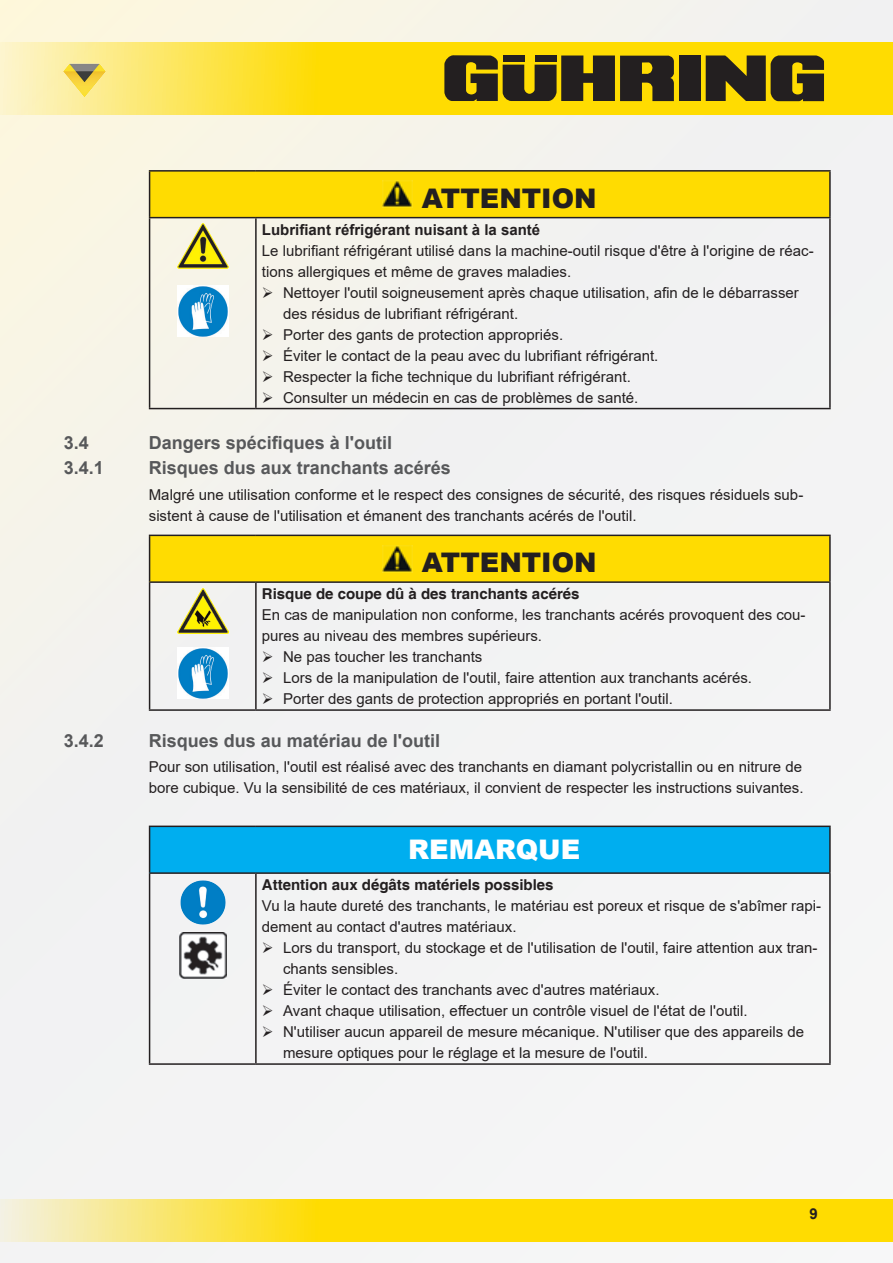
<style>
.page{position:relative;width:893px;height:1263px;background:#fff}
.page>*{position:absolute;margin:0;border:0;box-sizing:border-box;transform-origin:0 0}
.Tabelle{font:900 27px "Arial";color:#231f20}
.Tabelle-2{font:900 27px "Arial";color:#fff}
.Headline_Versalien_1{font:700 18px "Arial";color:#57585a}
.Tabelle_Unterpunkte{font:15px/21px "Arial";color:#231f20}
.Fliesstext_45_light{font:15px/21px "Arial";color:#231f20}
.Tabelle-3{font:15px/21px "Arial";color:#231f20}
.Tabelle-4{font:700 15px "Helvetica";color:#231f20}
.Tabelle-5{font:700 15px "Arial";color:#231f20}
</style>
<div class="page">
<div style="left:0;top:0;width:893px;height:1263px;background:linear-gradient(to right,#f4f2eb,#f3f3f5)"></div>
<svg style="left:0;top:43px;width:893px;height:72px;background:#fde12f"></svg>
<svg style="left:0;top:1199px;width:893px;height:43px;background:#fcdf29"></svg>
<div style="left:679px;top:56px;width:22px;height:45px;background:#231f20"></div>
<svg style="left:706px;top:55px;width:118px;height:46px;background:#4f4419"></svg>
<svg style="left:444px;top:55px;width:230px;height:46px;background:#554a18"></svg>
<img style="left:64px;top:64px;width:43px;height:42px">
<div style="left:150px;top:535px;width:680px;height:47px;background:#ffdc01"></div>
<hr style="left:149px;top:535px;width:107px;height:1px;background:#231f20">
<hr style="left:149px;top:536px;width:1px;height:45px;background:#231f20">
<hr style="left:256px;top:535px;width:575px;height:1px;background:#231f20">
<hr style="left:829px;top:536px;width:2px;height:45px;background:#231f20">
<hr style="left:149px;top:581px;width:107px;height:2px;background:#231f20">
<hr style="left:149px;top:583px;width:1px;height:126px;background:#231f20">
<hr style="left:256px;top:581px;width:575px;height:2px;background:#231f20">
<hr style="left:255px;top:583px;width:2px;height:126px;background:#231f20">
<hr style="left:829px;top:583px;width:2px;height:126px;background:#231f20">
<hr style="left:149px;top:709px;width:107px;height:2px;background:#231f20">
<hr style="left:256px;top:709px;width:575px;height:2px;background:#231f20">
<img style="left:383px;top:545px;width:30px;height:27px">
<img style="left:177px;top:588px;width:51px;height:45px">
<img style="left:177px;top:648px;width:51px;height:50px">
<div style="left:150px;top:826px;width:680px;height:47px;background:#00aeef"></div>
<hr style="left:149px;top:825px;width:107px;height:2px;background:#231f20">
<hr style="left:149px;top:827px;width:1px;height:45px;background:#231f20">
<hr style="left:256px;top:825px;width:575px;height:2px;background:#231f20">
<hr style="left:829px;top:827px;width:2px;height:45px;background:#231f20">
<hr style="left:149px;top:872px;width:107px;height:2px;background:#231f20">
<hr style="left:149px;top:874px;width:1px;height:189px;background:#231f20">
<hr style="left:256px;top:872px;width:575px;height:2px;background:#231f20">
<hr style="left:255px;top:874px;width:2px;height:189px;background:#231f20">
<hr style="left:829px;top:874px;width:2px;height:189px;background:#231f20">
<hr style="left:149px;top:1063px;width:107px;height:2px;background:#231f20">
<hr style="left:256px;top:1063px;width:575px;height:2px;background:#231f20">
<img style="left:179px;top:879px;width:47px;height:47px">
<img style="left:179px;top:932px;width:47px;height:47px">
<div style="left:150px;top:171px;width:680px;height:47px;background:#ffdc01"></div>
<hr style="left:149px;top:170px;width:107px;height:2px;background:#231f20">
<hr style="left:149px;top:172px;width:1px;height:45px;background:#231f20">
<hr style="left:256px;top:170px;width:575px;height:2px;background:#231f20">
<hr style="left:829px;top:172px;width:2px;height:45px;background:#231f20">
<hr style="left:149px;top:217px;width:107px;height:1px;background:#231f20">
<hr style="left:149px;top:218px;width:1px;height:190px;background:#231f20">
<hr style="left:256px;top:217px;width:575px;height:1px;background:#231f20">
<hr style="left:255px;top:218px;width:2px;height:190px;background:#231f20">
<hr style="left:829px;top:218px;width:2px;height:190px;background:#231f20">
<hr style="left:149px;top:408px;width:107px;height:1px;background:#231f20">
<hr style="left:256px;top:408px;width:575px;height:1px;background:#231f20">
<img style="left:383px;top:181px;width:30px;height:27px">
<img style="left:177px;top:224px;width:51px;height:44px">
<img style="left:177px;top:286px;width:51px;height:51px">
<p class="Tabelle" style="left:422px;top:178px;width:177px">ATTENTION</p>
<p class="Tabelle-5" style="left:262px;top:219px;width:280px">Lubrifiant réfrigérant nuisant à la santé</p>
<p class="Tabelle-3" style="left:262px;top:240px;width:553px">Le lubrifiant réfrigérant utilisé dans la machine-outil risque d'être à l'origine de réac&shy;tions allergiques et même de graves maladies.</p>
<p class="Tabelle_Unterpunkte" style="left:283px;top:282px;width:517px;text-indent:-21px">➢ Nettoyer l'outil soigneusement après chaque utilisation, afin de le débarrasser des résidus de lubrifiant réfrigérant.</p>
<p class="Tabelle_Unterpunkte" style="left:262px;top:324px;width:303px">➢ Porter des gants de protection appropriés.</p>
<p class="Tabelle_Unterpunkte" style="left:262px;top:345px;width:398px">➢ Éviter le contact de la peau avec du lubrifiant réfrigérant.</p>
<p class="Tabelle_Unterpunkte" style="left:262px;top:366px;width:370px">➢ Respecter la fiche technique du lubrifiant réfrigérant.</p>
<p class="Tabelle_Unterpunkte" style="left:262px;top:387px;width:378px">➢ Consulter un médecin en cas de problèmes de santé.</p>
<p class="Headline_Versalien_1" style="left:64px;top:430px;width:27px">3.4</p>
<p class="Headline_Versalien_1" style="left:149px;top:430px;width:245px">Dangers spécifiques à l'outil</p>
<p class="Headline_Versalien_1" style="left:64px;top:455px;width:42px">3.4.1</p>
<p class="Headline_Versalien_1" style="left:149px;top:455px;width:304px">Risques dus aux tranchants acérés</p>
<p class="Fliesstext_45_light" style="left:149px;top:484px;width:656px">Malgré une utilisation conforme et le respect des consignes de sécurité, des risques résiduels sub&shy;sistent à cause de l'utilisation et émanent des tranchants acérés de l'outil.</p>
<p class="Tabelle" style="left:422px;top:543px;width:177px">ATTENTION</p>
<p class="Tabelle-4" style="left:262px;top:585px;width:319px">Risque de coupe dû à des tranchants acérés</p>
<p class="Tabelle_Unterpunkte" style="left:262px;top:604px;width:545px">En cas de manipulation non conforme, les tranchants acérés provoquent des cou&shy;pures au niveau des membres supérieurs.</p>
<p class="Tabelle_Unterpunkte" style="left:262px;top:646px;width:222px">➢ Ne pas toucher les tranchants</p>
<p class="Tabelle_Unterpunkte" style="left:262px;top:667px;width:492px">➢ Lors de la manipulation de l'outil, faire attention aux tranchants acérés.</p>
<p class="Tabelle_Unterpunkte" style="left:262px;top:688px;width:413px">➢ Porter des gants de protection appropriés en portant l'outil.</p>
<p class="Headline_Versalien_1" style="left:64px;top:728px;width:42px">3.4.2</p>
<p class="Headline_Versalien_1" style="left:149px;top:728px;width:293px">Risques dus au matériau de l'outil</p>
<p class="Fliesstext_45_light" style="left:149px;top:756px;width:656px">Pour son utilisation, l'outil est réalisé avec des tranchants en diamant polycristallin ou en nitrure de bore cubique. Vu la sensibilité de ces matériaux, il convient de respecter les instructions suivantes.</p>
<p class="Tabelle-2" style="left:408px;top:830px;width:173px">REMARQUE</p>
<p class="Tabelle-4" style="left:262px;top:875px;width:293px">Attention aux dégâts matériels possibles</p>
<p class="Tabelle-3" style="left:262px;top:895px;width:561px">Vu la haute dureté des tranchants, le matériau est poreux et risque de s'abîmer rapi&shy;dement au contact d'autres matériaux.</p>
<p class="Tabelle_Unterpunkte" style="left:283px;top:937px;width:536px;text-indent:-21px">➢ Lors du transport, du stockage et de l'utilisation de l'outil, faire attention aux tran&shy;chants sensibles.</p>
<p class="Tabelle_Unterpunkte" style="left:262px;top:979px;width:399px">➢ Éviter le contact des tranchants avec d'autres matériaux.</p>
<p class="Tabelle_Unterpunkte" style="left:262px;top:1000px;width:487px">➢ Avant chaque utilisation, effectuer un contrôle visuel de l'état de l'outil.</p>
<p class="Tabelle_Unterpunkte" style="left:283px;top:1021px;width:522px;text-indent:-21px">➢ N'utiliser aucun appareil de mesure mécanique. N'utiliser que des appareils de mesure optiques pour le réglage et la mesure de l'outil.</p>
<p class="Tabelle-5" style="left:809px;top:1203px;width:10px">9</p>
</div>
